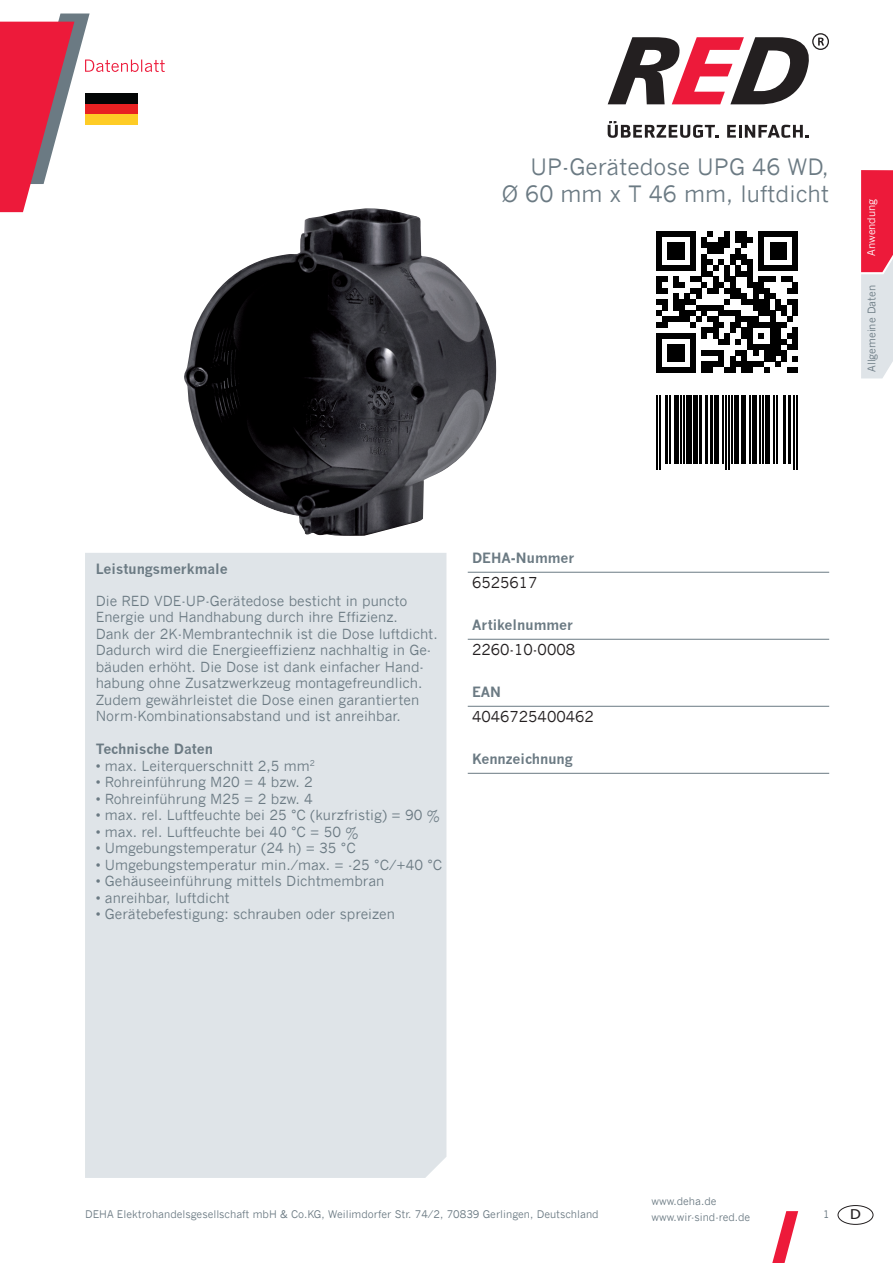
<style>
.page{position:relative;width:893px;height:1263px;background:#fff}
.page>*{position:absolute;margin:0;border:0;box-sizing:border-box;transform-origin:0 0}
.t1{font:22.5px/27px "News Gothic";color:#6b7a83;text-align:right}
.t2{font:15px "News Gothic";color:#231f20}
.t3{font:13.8px/16.5px "News Gothic";color:#6b7a83}
.t4{font:700 13.8px "News Gothic";color:#6b7a83}
.t5{font:13.5px "Tahoma";color:#231f20;scale:1.17 1}
.t6{font:10.5px/16.5px "News Gothic";color:#6b7a83}
.t7{font:10.5px "News Gothic";color:#fff}
</style>
<div class="page">
<svg style="left:0;top:14px;width:165px;height:198px"></svg>
<svg style="left:608px;top:121px;width:111px;height:17px"></svg>
<svg style="left:727px;top:125px;width:82px;height:13px"></svg>
<svg style="left:608px;top:33px;width:221px;height:71px"></svg>
<svg style="left:861px;top:170px;width:32px;height:208px;background:#e68496"></svg>
<svg style="left:772px;top:1211px;width:26px;height:52px"></svg>
<div style="left:838px;top:1205px;width:35px;height:19px;border:1px solid #231f20;border-radius:50%"></div>
<div style="left:85px;top:553px;width:361px;height:625px;background:#dfe4e8"></div>
<div style="left:85px;top:94px;width:52px;height:31px;background:#030505"></div>
<div style="left:85px;top:104px;width:52px;height:21px;background:#e82122"></div>
<div style="left:85px;top:114px;width:52px;height:11px;background:#fecc26"></div>
<img style="left:184px;top:208px;width:313px;height:328px">
<svg style="left:656px;top:231px;width:142px;height:142px"></svg>
<hr style="left:656px;top:395px;width:2px;height:75px;background:#000">
<hr style="left:659px;top:395px;width:2px;height:75px;background:#000">
<hr style="left:665px;top:395px;width:3px;height:68px;background:#000">
<hr style="left:669px;top:395px;width:2px;height:68px;background:#000">
<hr style="left:674px;top:395px;width:4px;height:68px;background:#000">
<hr style="left:680px;top:395px;width:1px;height:68px;background:#000">
<hr style="left:683px;top:395px;width:1px;height:68px;background:#000">
<div style="left:686px;top:395px;width:6px;height:68px;background:#000"></div>
<div style="left:693px;top:395px;width:5px;height:68px;background:#000"></div>
<hr style="left:699px;top:395px;width:3px;height:68px;background:#000">
<hr style="left:705px;top:395px;width:3px;height:68px;background:#000">
<hr style="left:710px;top:395px;width:3px;height:68px;background:#000">
<div style="left:714px;top:395px;width:5px;height:68px;background:#000"></div>
<hr style="left:722px;top:395px;width:1px;height:68px;background:#000">
<hr style="left:725px;top:395px;width:1px;height:75px;background:#000">
<hr style="left:728px;top:395px;width:1px;height:75px;background:#000">
<hr style="left:731px;top:395px;width:1px;height:68px;background:#000">
<hr style="left:734px;top:395px;width:4px;height:68px;background:#000">
<div style="left:741px;top:395px;width:5px;height:68px;background:#000"></div>
<hr style="left:749px;top:395px;width:1px;height:68px;background:#000">
<hr style="left:752px;top:395px;width:4px;height:68px;background:#000">
<hr style="left:759px;top:395px;width:2px;height:68px;background:#000">
<hr style="left:762px;top:395px;width:2px;height:68px;background:#000">
<div style="left:765px;top:395px;width:5px;height:68px;background:#000"></div>
<hr style="left:773px;top:395px;width:1px;height:68px;background:#000">
<hr style="left:776px;top:395px;width:1px;height:68px;background:#000">
<hr style="left:783px;top:395px;width:3px;height:68px;background:#000">
<hr style="left:788px;top:395px;width:3px;height:68px;background:#000">
<hr style="left:794px;top:395px;width:1px;height:75px;background:#000">
<hr style="left:797px;top:395px;width:1px;height:75px;background:#000">
<hr style="left:468px;top:572px;width:361px;height:1px;background:#6b7a83">
<hr style="left:468px;top:639px;width:361px;height:1px;background:#6b7a83">
<hr style="left:468px;top:706px;width:361px;height:1px;background:#6b7a83">
<hr style="left:468px;top:773px;width:361px;height:1px;background:#6b7a83">
<h1 class="t1" style="left:502px;top:153px;width:329px">UP-Gerätedose UPG 46 WD,<br>Ø 60 mm x T 46 mm, luftdicht</h1>
<p class="t7" style="left:865px;top:256px;width:59px;rotate:-90deg">Anwendung</p>
<p class="t6" style="left:863px;top:372px;width:89px;rotate:-90deg">Allgemeine Daten</p>
<p class="t4" style="left:96px;top:560px;width:134px">Leistungsmerkmale</p>
<p class="t3" style="left:96px;top:592px;width:343px">Die RED VDE-UP-Gerätedose besticht in puncto Energie und Handhabung durch ihre Effizienz.<br>Dank der 2K-Membrantechnik ist die Dose luftdicht.<br>Dadurch wird die Energieeffizienz nachhaltig in Ge&shy;bäuden erhöht. Die Dose ist dank einfacher Hand&shy;habung ohne Zusatzwerkzeug montagefreundlich.<br>Zudem gewährleistet die Dose einen garantierten Norm-Kombinationsabstand und ist anreihbar.</p>
<p class="t4" style="left:96px;top:741px;width:119px">Technische Daten</p>
<p class="t3" style="left:96px;top:757px;width:221px">• max. Leiterquerschnitt 2,5 mm<sup>2</sup></p>
<p class="t3" style="left:96px;top:774px;width:219px">• Rohreinführung M20 = 4 bzw. 2</p>
<p class="t3" style="left:96px;top:790px;width:219px">• Rohreinführung M25 = 2 bzw. 4</p>
<p class="t3" style="left:96px;top:807px;width:346px">• max. rel. Luftfeuchte bei 25 °C (kurzfristig) = 90 %</p>
<p class="t3" style="left:96px;top:823px;width:264px">• max. rel. Luftfeuchte bei 40 °C = 50 %</p>
<p class="t3" style="left:96px;top:840px;width:262px">• Umgebungstemperatur (24 h) = 35 °C</p>
<p class="t3" style="left:96px;top:856px;width:348px">• Umgebungstemperatur min./max. = -25 °C/+40 °C</p>
<p class="t3" style="left:96px;top:873px;width:290px">• Gehäuseeinführung mittels Dichtmembran</p>
<p class="t3" style="left:96px;top:889px;width:135px">• anreihbar, luftdicht</p>
<p class="t3" style="left:96px;top:906px;width:301px">• Gerätebefestigung: schrauben oder spreizen</p>
<p class="t4" style="left:472px;top:550px;width:104px">DEHA-Nummer</p>
<p class="t2" style="left:472px;top:574px;width:67px">6525617</p>
<p class="t4" style="left:472px;top:617px;width:102px">Artikelnummer</p>
<p class="t2" style="left:472px;top:641px;width:105px">2260-10-0008</p>
<p class="t4" style="left:472px;top:684px;width:31px">EAN</p>
<p class="t2" style="left:472px;top:708px;width:123px">4046725400462</p>
<p class="t4" style="left:472px;top:751px;width:102px">Kennzeichnung</p>
<p class="t6" style="left:651px;top:1192px;width:100px">www.deha.de www.wir-sind-red.de</p>
<p class="t6" style="left:85px;top:1206px;width:515px">DEHA Elektrohandelsgesellschaft mbH &amp; Co.KG, Weilimdorfer Str. 74/2, 70839 Gerlingen, Deutschland</p>
<p class="t6" style="left:823px;top:1206px;width:8px">1</p>
<p class="t5" style="left:850px;top:1205px;width:11px">D</p>
</div>
